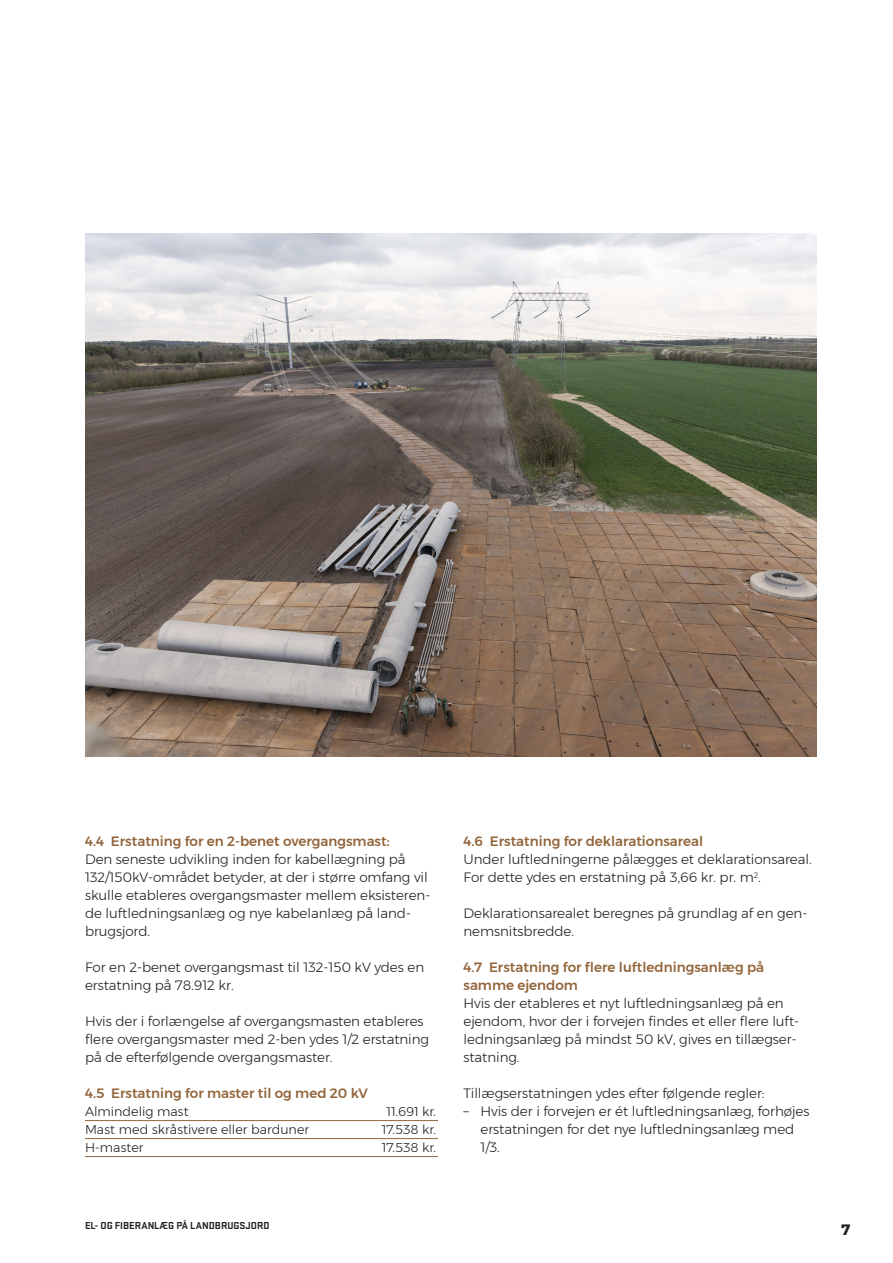
<style>
.page{position:relative;width:893px;height:1263px;background:#fff}
.page>*{position:absolute;margin:0;border:0;box-sizing:border-box;transform-origin:0 0}
.t1{font:700 15px "Montserrat";color:#231f20}
.t2{font:300 13.5px/18px "Montserrat";letter-spacing:-.005em;color:#231f20}
.t3{font:500 13.5px/18px "Montserrat";color:#92653b}
.t4{font:300 12.75px "Montserrat";color:#231f20}
.t5{font:700 10.5px "Stratum 1";color:#231f20}
</style>
<div class="page">
<svg style="left:85px;top:234px;width:731px;height:523px;background:#8e847a"></svg>
<hr style="left:85px;top:1120px;width:353px;height:1px;background:#92653b">
<hr style="left:85px;top:1138px;width:353px;height:1px;background:#92653b">
<hr style="left:85px;top:1156px;width:353px;height:1px;background:#92653b">
<p class="t3" style="left:85px;top:832px;width:306px">4.4 Erstatning for en 2-benet overgangsmast:</p>
<p class="t2" style="left:85px;top:850px;width:347px">Den seneste udvikling inden for kabellægning på 132/150kV-området betyder, at der i større omfang vil skulle etableres overgangsmaster mellem eksisteren&shy;de luftledningsanlæg og nye kabelanlæg på land&shy;brugsjord.</p>
<p class="t2" style="left:85px;top:958px;width:341px">For en 2-benet overgangsmast til 132-150 kV ydes en erstatning på 78.912 kr.</p>
<p class="t2" style="left:85px;top:1012px;width:346px">Hvis der i forlængelse af overgangsmasten etableres flere overgangsmaster med 2-ben ydes 1/2 erstatning på de efterfølgende overgangsmaster.</p>
<p class="t3" style="left:85px;top:1084px;width:284px">4.5 Erstatning for master til og med 20 kV</p>
<p class="t4" style="left:85px;top:1102px;width:105px">Almindelig mast</p>
<p class="t4" style="left:386px;top:1102px;width:51px">11.691 kr.</p>
<p class="t4" style="left:85px;top:1120px;width:226px">Mast med skråstivere eller barduner</p>
<p class="t4" style="left:382px;top:1120px;width:56px">17.538 kr.</p>
<p class="t4" style="left:85px;top:1138px;width:60px">H-master</p>
<p class="t4" style="left:382px;top:1138px;width:56px">17.538 kr.</p>
<p class="t5" style="left:85px;top:1219px;width:186px">EL- OG FIBERANLÆG PÅ LANDBRUGSJORD</p>
<p class="t3" style="left:463px;top:832px;width:241px">4.6 Erstatning for deklarationsareal</p>
<p class="t2" style="left:463px;top:850px;width:350px">Under luftledningerne pålægges et deklarationsareal.<br>For dette ydes en erstatning på 3,66 kr. pr. m<sup>2</sup>.</p>
<p class="t2" style="left:463px;top:904px;width:345px">Deklarationsarealet beregnes på grundlag af en gen&shy;nemsnitsbredde.</p>
<p class="t3" style="left:463px;top:958px;width:302px">4.7 Erstatning for flere luftledningsanlæg på samme ejendom</p>
<p class="t2" style="left:463px;top:994px;width:337px">Hvis der etableres et nyt luftledningsanlæg på en ejendom, hvor der i forvejen findes et eller flere luft&shy;ledningsanlæg på mindst 50 kV, gives en tillægser&shy;statning.</p>
<p class="t2" style="left:463px;top:1084px;width:302px">Tillægserstatningen ydes efter følgende regler:</p>
<p class="t2" style="left:480px;top:1102px;width:330px;text-indent:-17px">– Hvis der i forvejen er ét luftledningsanlæg, forhøjes erstatningen for det nye luftledningsanlæg med<br>1/3.</p>
<p class="t1" style="left:842px;top:1217px;width:10px">7</p>
</div>
